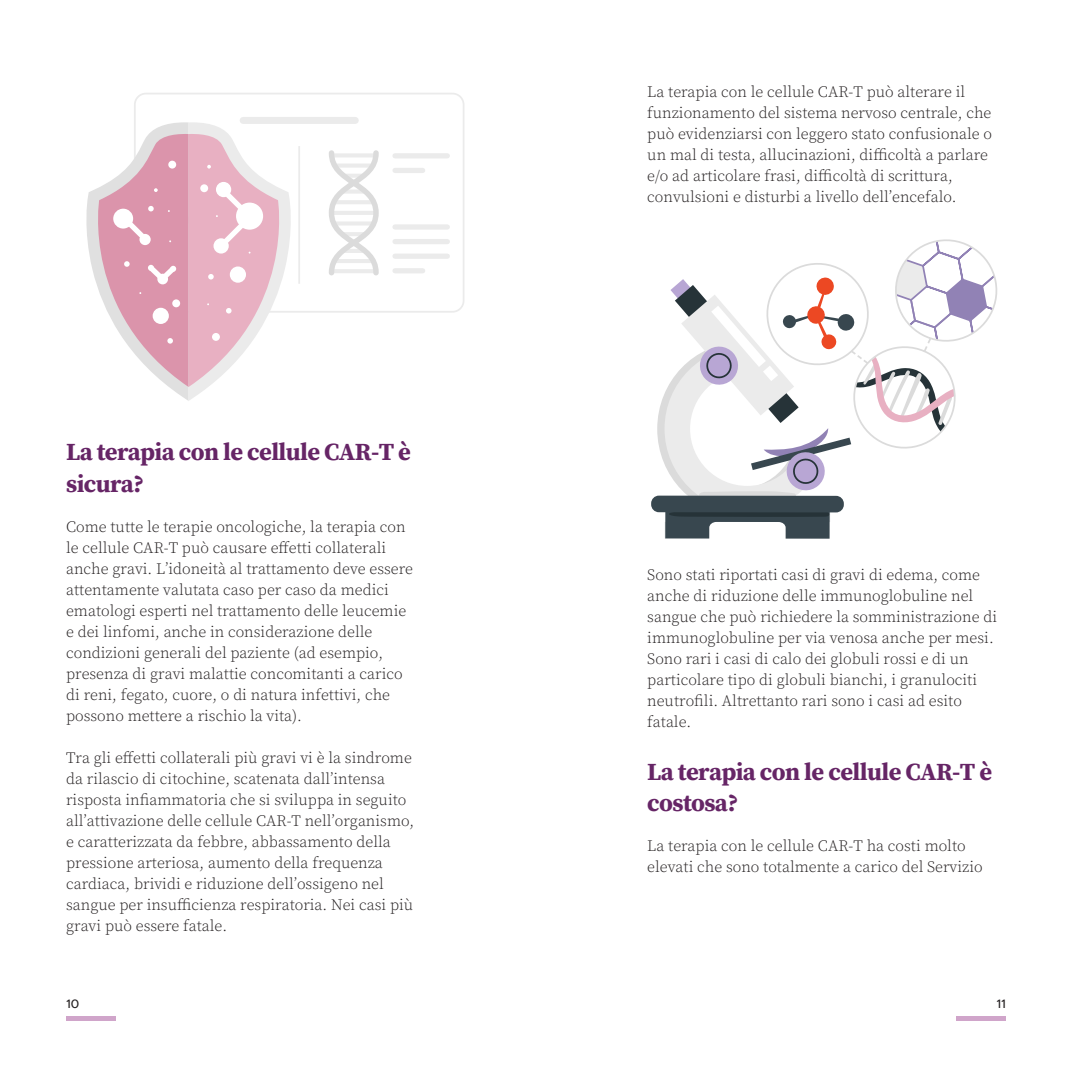
<style>
.page{position:relative;width:1072px;height:1072px;background:#fff}
.page>*{position:absolute;margin:0;border:0;box-sizing:border-box;transform-origin:0 0}
.t1{font:700 24.5px/31.5px "Source Serif Pro";letter-spacing:-.025em;color:#662566}
.t2{font:300 15.75px/21px "Source Serif Pro";color:#231f20}
.t3{font:500 12.25px "Metropolis";color:#231f20}
</style>
<div class="page">
<div style="left:66px;top:1016px;width:50px;height:5px;background:#d0a5ca"></div>
<div style="left:134px;top:93px;width:330px;height:220px;border:2px solid #ebebeb;border-radius:11px"></div>
<svg style="left:329px;top:150px;width:50px;height:125px"></svg>
<div style="left:243px;top:117px;width:112px;height:7px;background:#ebebeb"></div>
<hr style="left:298px;top:146px;width:2px;height:138px;background:#ebebeb">
<div style="left:395px;top:224px;width:52px;height:6px;background:#ebebeb"></div>
<div style="left:395px;top:239px;width:52px;height:5px;background:#ebebeb"></div>
<div style="left:395px;top:253px;width:52px;height:6px;background:#ebebeb"></div>
<div style="left:395px;top:268px;width:27px;height:5px;background:#ebebeb"></div>
<div style="left:395px;top:153px;width:52px;height:5px;background:#ebebeb"></div>
<div style="left:395px;top:168px;width:27px;height:5px;background:#ebebeb"></div>
<svg style="left:86px;top:122px;width:210px;height:279px"></svg>
<div style="left:956px;top:1016px;width:49px;height:5px;background:#d0a5ca"></div>
<svg style="left:651px;top:495px;width:192px;height:17px"></svg>
<svg style="left:657px;top:239px;width:341px;height:299px"></svg>
<p class="t1" style="left:66px;top:436px;width:346px">La terapia con le cellule CAR-T è sicura?</p>
<p class="t2" style="left:66px;top:516px;width:348px">Come tutte le terapie oncologiche, la terapia con le cellule CAR-T può causare effetti collaterali anche gravi. L’idoneità al trattamento deve essere attentamente valutata caso per caso da medici ematologi esperti nel trattamento delle leucemie e dei linfomi, anche in considerazione delle condizioni generali del paziente (ad esempio, presenza di gravi malattie concomitanti a carico di reni, fegato, cuore, o di natura infettivi, che possono mettere a rischio la vita).</p>
<p class="t2" style="left:66px;top:747px;width:350px">Tra gli effetti collaterali più gravi vi è la sindrome da rilascio di citochine, scatenata dall’intensa risposta infiammatoria che si sviluppa in seguito all’attivazione delle cellule CAR-T nell’organismo, e caratterizzata da febbre, abbassamento della pressione arteriosa, aumento della frequenza cardiaca, brividi e riduzione dell’ossigeno nel sangue per insufficienza respiratoria. Nei casi più gravi può essere fatale.</p>
<p class="t3" style="left:66px;top:995px;width:15px">10</p>
<p class="t2" style="left:647px;top:81px;width:346px">La terapia con le cellule CAR-T può alterare il funzionamento del sistema nervoso centrale, che può evidenziarsi con leggero stato confusionale o un mal di testa, allucinazioni, difficoltà a parlare e/o ad articolare frasi, difficoltà di scrittura, convulsioni e disturbi a livello dell’encefalo.</p>
<p class="t2" style="left:647px;top:564px;width:351px">Sono stati riportati casi di gravi di edema, come anche di riduzione delle immunoglobuline nel sangue che può richiedere la somministrazione di immunoglobuline per via venosa anche per mesi.<br>Sono rari i casi di calo dei globuli rossi e di un particolare tipo di globuli bianchi, i granulociti neutrofili. Altrettanto rari sono i casi ad esito fatale.</p>
<p class="t1" style="left:647px;top:755px;width:346px">La terapia con le cellule CAR-T è costosa?</p>
<p class="t2" style="left:647px;top:836px;width:337px">La terapia con le cellule CAR-T ha costi molto elevati che sono totalmente a carico del Servizio</p>
<p class="t3" style="left:996px;top:995px;width:11px">11</p>
</div>
